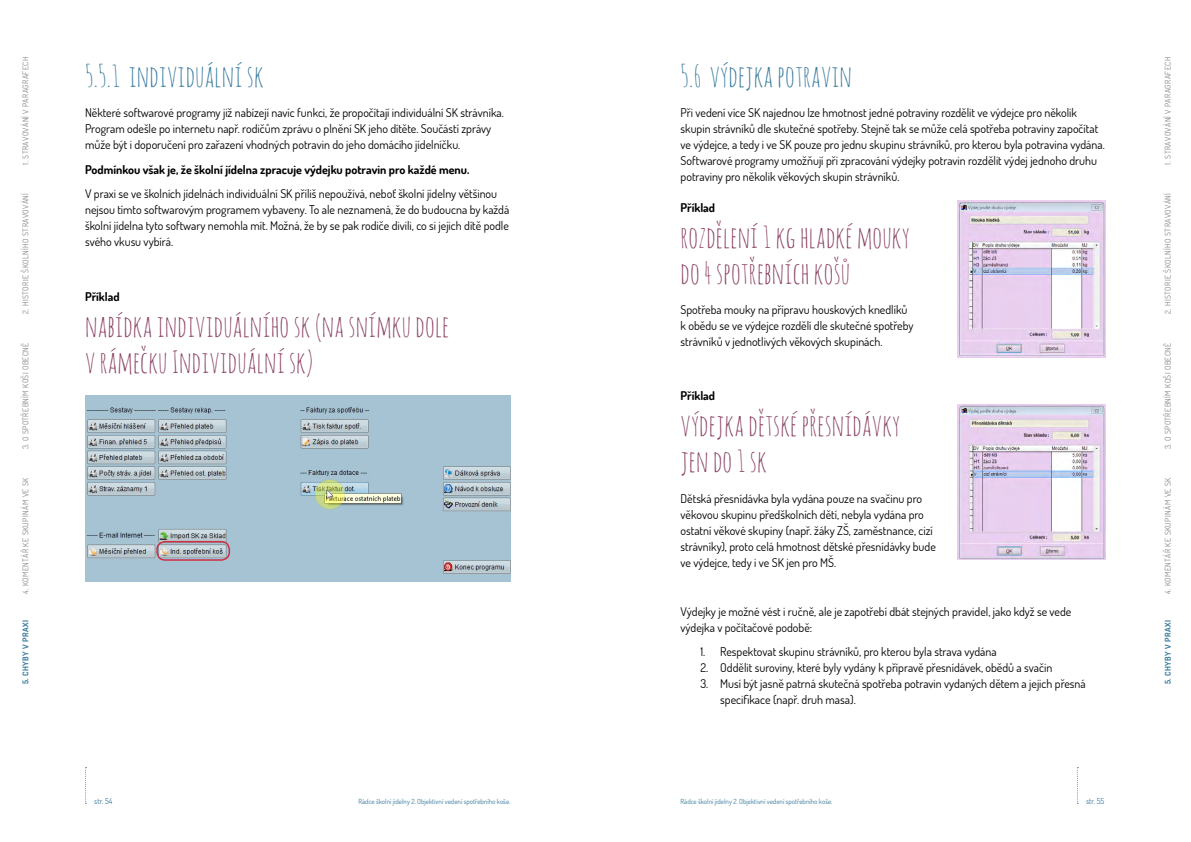
<style>
.page{position:relative;width:1191px;height:842px;background:#fff}
.page>*{position:absolute;margin:0;border:0;box-sizing:border-box;transform-origin:0 0}
.t1{font:30px/36px "Amatic SC";color:#8b4164}
.t2{font:30px "Amatic SC";color:#397b9c}
.t3{font:12px/16px "Dosis";color:#000}
.t4{font:700 12px "Dosis";color:#000}
.t5{font:8px "Dosis";letter-spacing:.05em;color:#878787}
.t6{font:700 8px "Dosis";letter-spacing:.05em;color:#397b9c}
.t7{font:8px "Dosis";color:#397b9c}
.t8{font:7px "Dosis";color:#397b9c}
</style>
<div class="page">
<svg style="left:1076px;top:767px;width:2px;height:37px"></svg>
<svg style="left:85px;top:767px;width:2px;height:37px"></svg>
<img style="left:85px;top:395px;width:425px;height:187px">
<img style="left:957px;top:201px;width:149px;height:156px">
<img style="left:957px;top:404px;width:149px;height:156px">
<div style="left:156px;top:541px;width:74px;height:20px;border:2px solid #d12d43;border-radius:8px"></div>
<p class="t5" style="left:20px;top:165px;width:109px;rotate:-90deg">1. STRAVOVÁNÍ V PARAGRAFECH</p>
<p class="t5" style="left:1162px;top:165px;width:109px;rotate:-90deg">1. STRAVOVÁNÍ V PARAGRAFECH</p>
<p class="t5" style="left:20px;top:314px;width:123px;rotate:-90deg">2. HISTORIE ŠKOLNÍHO STRAVOVÁNÍ</p>
<p class="t5" style="left:1162px;top:314px;width:123px;rotate:-90deg">2. HISTORIE ŠKOLNÍHO STRAVOVÁNÍ</p>
<p class="t5" style="left:20px;top:449px;width:108px;rotate:-90deg">3. O SPOTŘEBNÍM KOŠI OBECNĚ</p>
<p class="t5" style="left:1162px;top:449px;width:108px;rotate:-90deg">3. O SPOTŘEBNÍM KOŠI OBECNĚ</p>
<p class="t5" style="left:20px;top:594px;width:118px;rotate:-90deg">4. KOMENTÁŘ KE SKUPINÁM VE SK</p>
<p class="t5" style="left:1162px;top:594px;width:118px;rotate:-90deg">4. KOMENTÁŘ KE SKUPINÁM VE SK</p>
<h1 class="t2" style="left:85px;top:57px;width:180px">5.5.1 individuální sk</h1>
<p class="t3" style="left:85px;top:105px;width:420px">Některé softwarové programy již nabízejí navíc funkci, že propočítají individuální SK strávníka.<br>Program odešle po internetu např. rodičům zprávu o plnění SK jeho dítěte. Součástí zprávy může být i doporučení pro zařazení vhodných potravin do jeho domácího jídelníčku.</p>
<p class="t4" style="left:85px;top:162px;width:386px">Podmínkou však je, že školní jídelna zpracuje výdejku potravin pro každé menu.</p>
<p class="t3" style="left:85px;top:186px;width:426px">V praxi se ve školních jídelnách individuální SK příliš nepoužívá, neboť školní jídelny většinou nejsou tímto softwarovým programem vybaveny. To ale neznamená, že do budoucna by každá školní jídelna tyto softwary nemohla mít. Možná, že by se pak rodiče divili, co si jejich dítě podle svého vkusu vybírá.</p>
<h1 class="t2" style="left:680px;top:57px;width:173px">5.6 výdejka potravin</h1>
<p class="t3" style="left:680px;top:105px;width:426px">Při vedení více SK najednou lze hmotnost jedné potraviny rozdělit ve výdejce pro několik skupin strávníků dle skutečné spotřeby. Stejně tak se může celá spotřeba potraviny započítat ve výdejce, a tedy i ve SK pouze pro jednu skupinu strávníků, pro kterou byla potravina vydána.<br>Softwarové programy umožňují při zpracování výdejky potravin rozdělit výdej jednoho druhu potraviny pro několik věkových skupin strávníků.</p>
<p class="t4" style="left:680px;top:199px;width:36px">Příklad</p>
<h1 class="t1" style="left:680px;top:218px;width:231px">rozdělení 1 kg hladké mouky do 4 spotřebních košů</h1>
<p class="t3" style="left:680px;top:301px;width:234px">Spotřeba mouky na přípravu houskových knedlíků k obědu se ve výdejce rozdělí dle skutečné spotřeby strávníků v jednotlivých věkových skupinách.</p>
<p class="t4" style="left:85px;top:289px;width:36px">Příklad</p>
<h1 class="t1" style="left:85px;top:307px;width:366px">nabídka individuálního sk (na snímku dole vrámečku Individuální sk)</h1>
<p class="t4" style="left:680px;top:388px;width:36px">Příklad</p>
<h1 class="t1" style="left:680px;top:407px;width:221px">výdejka dětské přesnídávky jen do 1 sk</h1>
<p class="t3" style="left:680px;top:490px;width:257px">Dětská přesnídávka byla vydána pouze na svačinu pro věkovou skupinu předškolních dětí, nebyla vydána pro ostatní věkové skupiny (např. žáky ZŠ, zaměstnance, cizí strávníky), proto celá hmotnost dětské přesnídávky bude ve výdejce, tedy i ve SK jen pro MŠ.</p>
<p class="t3" style="left:680px;top:603px;width:392px">Výdejky je možné vést i ručně, ale je zapotřebí dbát stejných pravidel, jako když se vede výdejka v počítačové podobě:</p>
<p class="t3" style="left:700px;top:643px;width:298px">1. Respektovat skupinu strávníků, pro kterou byla strava vydána</p>
<p class="t3" style="left:700px;top:659px;width:353px">2. Oddělit suroviny, které byly vydány k přípravě přesnídávek, obědů a svačin</p>
<p class="t3" style="left:720px;top:675px;width:367px;text-indent:-20px">3. Musí být jasně patrná skutečná spotřeba potravin vydaných dětem a jejich přesná specifikace (např. druh masa).</p>
<p class="t6" style="left:20px;top:684px;width:65px;rotate:-90deg">5. CHYBY V PRAXI</p>
<p class="t6" style="left:1162px;top:684px;width:65px;rotate:-90deg">5. CHYBY V PRAXI</p>
<p class="t7" style="left:94px;top:795px;width:20px">str. 54</p>
<p class="t8" style="left:358px;top:796px;width:153px">Rádce školní jídelny 2. Objektivní vedení spotřebního koše.</p>
<p class="t8" style="left:680px;top:796px;width:153px">Rádce školní jídelny 2. Objektivní vedení spotřebního koše.</p>
<p class="t7" style="left:1086px;top:795px;width:20px">str. 55</p>
</div>
